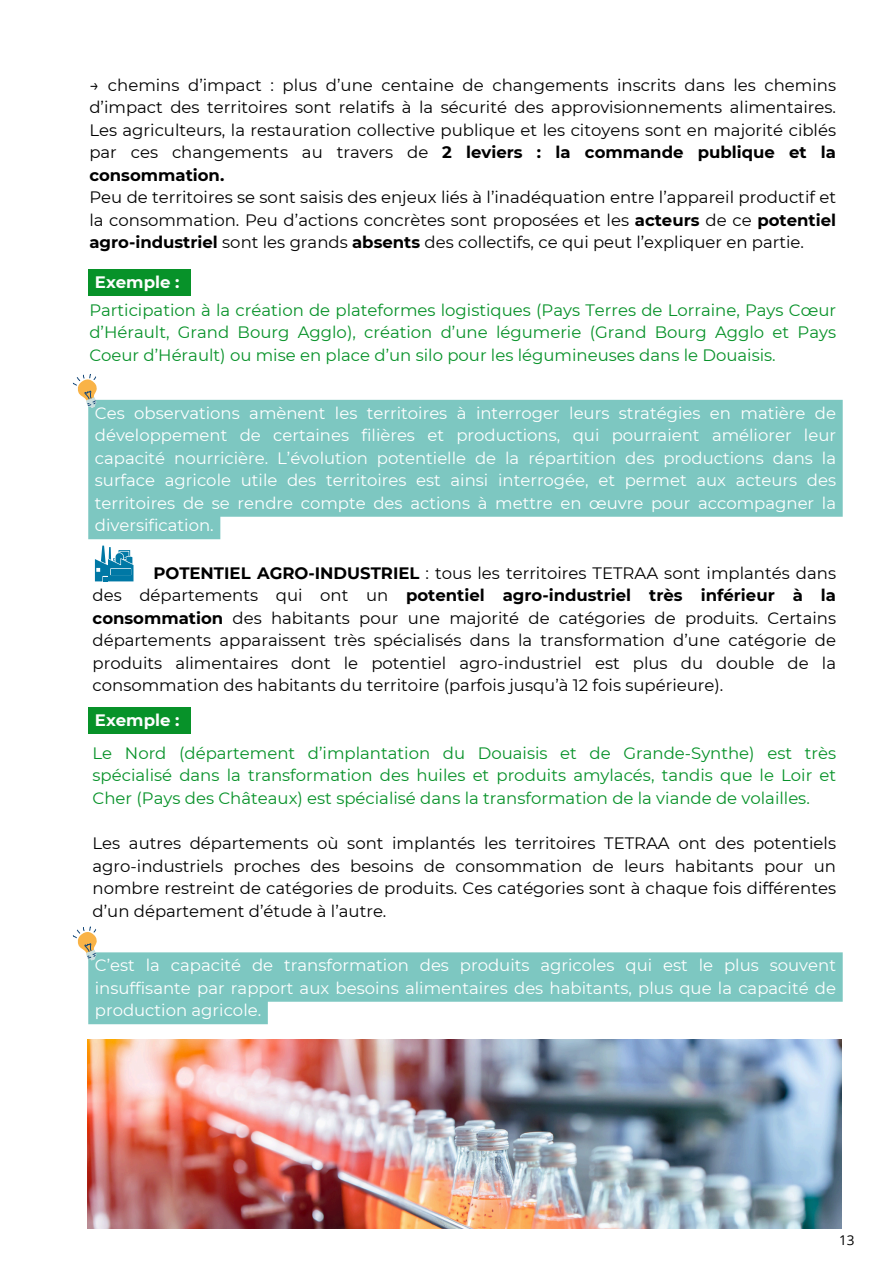
<style>
.page{position:relative;width:894px;height:1264px;background:#fff}
.page>*{position:absolute;margin:0;border:0;box-sizing:border-box;transform-origin:0 0}
.t1{font:16.5px/22.5px "Montserrat";color:#000;text-align:justify}
.t2{font:16.5px/22.5px "Montserrat";color:#fff;text-align:justify}
.t3{font:16.5px/22.5px "Montserrat";color:#079229;text-align:justify}
.t4{font:700 16.5px "Montserrat";color:#fdfefd}
.t5{font:13.5px "Open Sans";color:#000}
.s1{font-weight:700}
</style>
<div class="page">
<svg style="left:88px;top:400px;width:754px;height:139px;background:#8ecec9"></svg>
<svg style="left:73px;top:374px;width:29px;height:35px"></svg>
<svg style="left:88px;top:952px;width:754px;height:72px;fill:#7dc7c1"></svg>
<svg style="left:72px;top:926px;width:30px;height:36px"></svg>
<img style="left:87px;top:1039px;width:754px;height:189px">
<svg style="left:95px;top:545px;width:38px;height:36px"></svg>
<div style="left:88px;top:707px;width:103px;height:27px;background:#079229"></div>
<div style="left:88px;top:269px;width:103px;height:27px;background:#079229"></div>
<p class="t1" style="left:89px;top:73px;width:748px">→ chemins d’impact : plus d’une centaine de changements inscrits dans les chemins d’impact des territoires sont relatifs à la sécurité des approvisionnements alimentaires.<br>Les agriculteurs, la restauration collective publique et les citoyens sont en majorité ciblés par ces changements au travers de <span class="s1">2 leviers : la commande publique et la consommation.</span></p>
<p class="t1" style="left:89px;top:186px;width:748px">Peu de territoires se sont saisis des enjeux liés à l’inadéquation entre l’appareil productif et la consommation. Peu d’actions concrètes sont proposées et les <span class="s1">acteurs</span> de ce <span class="s1">potentiel agro-industriel</span> sont les grands <span class="s1">absents</span> des collectifs, ce qui peut l’expliquer en partie.</p>
<p class="t4" style="left:95px;top:272px;width:86px">Exemple :</p>
<p class="t3" style="left:89px;top:298px;width:748px">Participation à la création de plateformes logistiques (Pays Terres de Lorraine, Pays Cœur d’Hérault, Grand Bourg Agglo), création d’une légumerie (Grand Bourg Agglo et Pays Coeur d’Hérault) ou mise en place d’un silo pour les légumineuses dans le Douaisis.</p>
<p class="t2" style="left:95px;top:402px;width:742px">Ces observations amènent les territoires à interroger leurs stratégies en matière de développement de certaines filières et productions, qui pourraient améliorer leur capacité nourricière. L’évolution potentielle de la répartition des productions dans la surface agricole utile des territoires est ainsi interrogée, et permet aux acteurs des territoires de se rendre compte des actions à mettre en œuvre pour accompagner la diversification.</p>
<h1 class="t1" style="left:93px;top:561px;width:744px;text-indent:61px"><span class="s1">POTENTIEL AGRO-INDUSTRIEL</span> : tous les territoires TETRAA sont implantés dans des départements qui ont un <span class="s1">potentiel agro-industriel très inférieur à la consommation</span> des habitants pour une majorité de catégories de produits. Certains départements apparaissent très spécialisés dans la transformation d’une catégorie de produits alimentaires dont le potentiel agro-industriel est plus du double de la consommation des habitants du territoire (parfois jusqu’à 12 fois supérieure).</h1>
<p class="t4" style="left:95px;top:710px;width:86px">Exemple :</p>
<p class="t3" style="left:93px;top:741px;width:744px">Le Nord (département d’implantation du Douaisis et de Grande-Synthe) est très spécialisé dans la transformation des huiles et produits amylacés, tandis que le Loir et Cher (Pays des Châteaux) est spécialisé dans la transformation de la viande de volailles.</p>
<p class="t1" style="left:93px;top:831px;width:744px">Les autres départements où sont implantés les territoires TETRAA ont des potentiels agro-industriels proches des besoins de consommation de leurs habitants pour un nombre restreint de catégories de produits. Ces catégories sont à chaque fois différentes d’un département d’étude à l’autre.</p>
<p class="t2" style="left:95px;top:954px;width:742px">C’est la capacité de transformation des produits agricoles qui est le plus souvent insuffisante par rapport aux besoins alimentaires des habitants, plus que la capacité de production agricole.</p>
<p class="t5" style="left:838px;top:1230px;width:17px">13</p>
</div>
